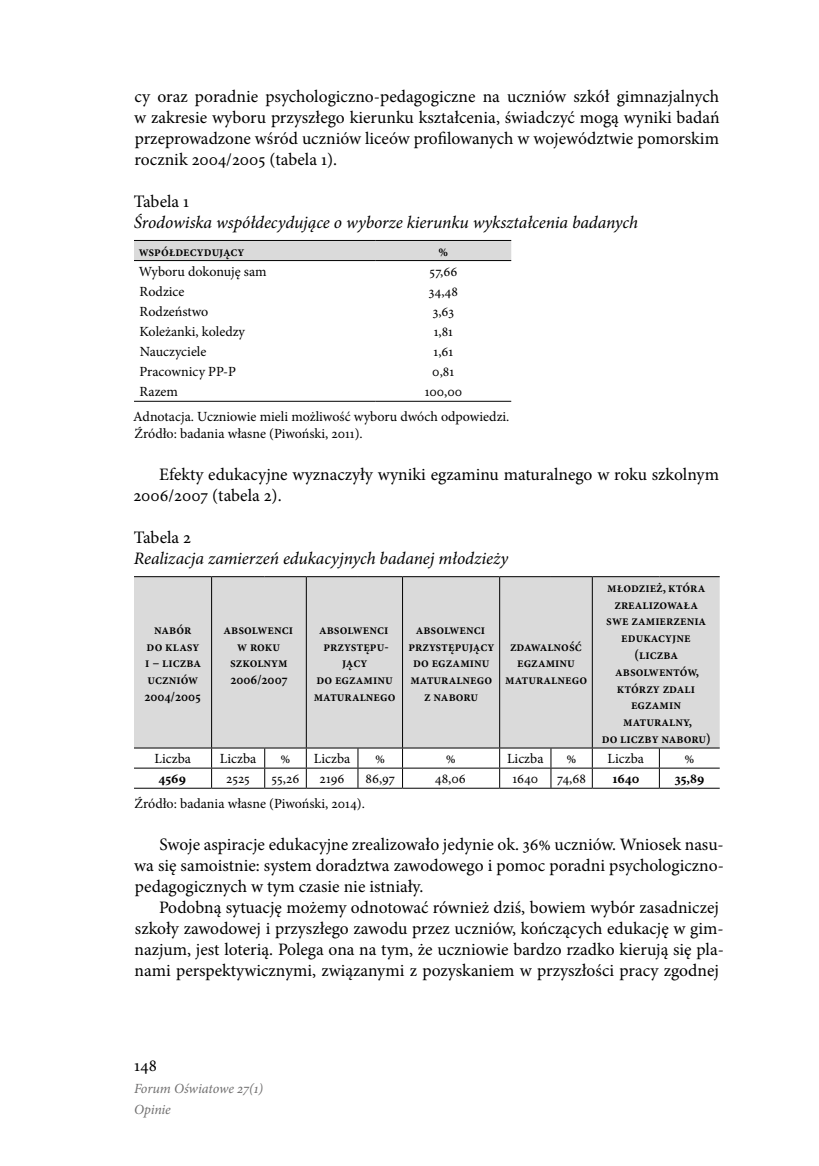
<style>
.page{position:relative;width:819px;height:1166px;background:#fff}
.page>*{position:absolute;margin:0;border:0;box-sizing:border-box;transform-origin:0 0}
.t1{font:17.5px/21px "Minion Pro";color:#000;text-align:justify}
.t2{font:italic 17.5px "Minion Pro";letter-spacing:-.005em;color:#000}
.t3{font:600 condensed 14px/16.8px "Minion Pro";color:#000;text-align:center}
.t4{font:14px/25.2px "Minion Pro";color:#000}
.t5{font:italic 14px/21.7px "Minion Pro";letter-spacing:-.01em;color:#706f6f}
.t6{font:700 14px "Minion Pro";color:#000}
</style>
<div class="page">
<div style="left:134px;top:241px;width:377px;height:19px;background:#dadada"></div>
<hr style="left:134px;top:240px;width:242px;height:1px;background:#000">
<hr style="left:376px;top:240px;width:135px;height:1px;background:#000">
<hr style="left:134px;top:401px;width:242px;height:1px;background:#000">
<hr style="left:376px;top:401px;width:135px;height:1px;background:#000">
<hr style="left:134px;top:260px;width:242px;height:1px;background:#000">
<hr style="left:376px;top:260px;width:135px;height:1px;background:#000">
<div style="left:134px;top:577px;width:585px;height:170px;background:#dadada"></div>
<hr style="left:134px;top:576px;width:77px;height:1px;background:#000">
<hr style="left:211px;top:576px;width:54px;height:1px;background:#000">
<hr style="left:211px;top:577px;width:1px;height:170px;background:#000">
<hr style="left:265px;top:576px;width:41px;height:1px;background:#000">
<hr style="left:306px;top:576px;width:52px;height:1px;background:#000">
<hr style="left:306px;top:577px;width:1px;height:170px;background:#000">
<hr style="left:358px;top:576px;width:44px;height:1px;background:#000">
<hr style="left:402px;top:576px;width:97px;height:1px;background:#000">
<hr style="left:402px;top:577px;width:1px;height:170px;background:#000">
<hr style="left:499px;top:576px;width:52px;height:1px;background:#000">
<hr style="left:499px;top:577px;width:1px;height:170px;background:#000">
<hr style="left:551px;top:576px;width:41px;height:1px;background:#000">
<hr style="left:592px;top:576px;width:67px;height:1px;background:#000">
<hr style="left:592px;top:577px;width:1px;height:170px;background:#000">
<hr style="left:659px;top:576px;width:60px;height:1px;background:#000">
<hr style="left:134px;top:747px;width:77px;height:1px;background:#000">
<hr style="left:211px;top:747px;width:54px;height:1px;background:#000">
<hr style="left:265px;top:747px;width:41px;height:1px;background:#000">
<hr style="left:306px;top:747px;width:52px;height:1px;background:#000">
<hr style="left:358px;top:747px;width:44px;height:1px;background:#000">
<hr style="left:402px;top:747px;width:97px;height:1px;background:#000">
<hr style="left:499px;top:747px;width:52px;height:1px;background:#000">
<hr style="left:551px;top:747px;width:41px;height:1px;background:#000">
<hr style="left:592px;top:747px;width:67px;height:1px;background:#000">
<hr style="left:659px;top:747px;width:60px;height:1px;background:#000">
<hr style="left:134px;top:768px;width:77px;height:1px;background:#000">
<hr style="left:211px;top:768px;width:54px;height:1px;background:#000">
<svg style="left:211px;top:748px;width:1px;height:40px"></svg>
<hr style="left:265px;top:768px;width:41px;height:1px;background:#000">
<svg style="left:264px;top:748px;width:1px;height:40px"></svg>
<hr style="left:306px;top:768px;width:52px;height:1px;background:#000">
<svg style="left:306px;top:748px;width:1px;height:40px"></svg>
<hr style="left:358px;top:768px;width:44px;height:1px;background:#000">
<svg style="left:357px;top:748px;width:1px;height:40px"></svg>
<hr style="left:402px;top:768px;width:97px;height:1px;background:#000">
<svg style="left:402px;top:748px;width:1px;height:40px"></svg>
<hr style="left:499px;top:768px;width:52px;height:1px;background:#000">
<svg style="left:499px;top:748px;width:1px;height:40px"></svg>
<hr style="left:551px;top:768px;width:41px;height:1px;background:#000">
<svg style="left:550px;top:748px;width:1px;height:40px"></svg>
<hr style="left:592px;top:768px;width:67px;height:1px;background:#000">
<svg style="left:592px;top:748px;width:1px;height:40px"></svg>
<hr style="left:659px;top:768px;width:60px;height:1px;background:#000">
<svg style="left:659px;top:748px;width:1px;height:40px"></svg>
<hr style="left:134px;top:788px;width:77px;height:1px;background:#000">
<hr style="left:211px;top:788px;width:54px;height:1px;background:#000">
<hr style="left:265px;top:788px;width:41px;height:1px;background:#000">
<hr style="left:306px;top:788px;width:52px;height:1px;background:#000">
<hr style="left:358px;top:788px;width:44px;height:1px;background:#000">
<hr style="left:402px;top:788px;width:97px;height:1px;background:#000">
<hr style="left:499px;top:788px;width:52px;height:1px;background:#000">
<hr style="left:551px;top:788px;width:41px;height:1px;background:#000">
<hr style="left:592px;top:788px;width:67px;height:1px;background:#000">
<hr style="left:659px;top:788px;width:60px;height:1px;background:#000">
<p class="t1" style="left:134px;top:86px;width:587px">cy oraz poradnie psychologiczno-pedagogiczne na uczniów szkół gimnazjalnych w zakresie wyboru przyszłego kierunku kształcenia, świadczyć mogą wyniki badań przeprowadzone wśród uczniów liceów profilowanych w województwie pomorskim rocznik 2004/2005 (tabela 1).</p>
<p class="t1" style="left:134px;top:191px;width:57px">Tabela 1</p>
<p class="t2" style="left:134px;top:210px;width:505px">Środowiska współdecydujące o wyborze kierunku wykształcenia badanych</p>
<p class="t3" style="left:139px;top:243px;width:107px">współdecydujący</p>
<p class="t3" style="left:438px;top:243px;width:11px">%</p>
<p class="t4" style="left:139px;top:259px;width:129px">Wyboru dokonuję sam</p>
<p class="t4" style="left:429px;top:259px;width:29px">57,66</p>
<p class="t4" style="left:140px;top:279px;width:46px">Rodzice</p>
<p class="t4" style="left:429px;top:279px;width:31px">34,48</p>
<p class="t4" style="left:140px;top:299px;width:70px">Rodzeństwo</p>
<p class="t4" style="left:432px;top:299px;width:23px">3,63</p>
<p class="t4" style="left:139px;top:319px;width:107px">Koleżanki, koledzy</p>
<p class="t4" style="left:434px;top:319px;width:21px">1,81</p>
<p class="t4" style="left:140px;top:339px;width:68px">Nauczyciele</p>
<p class="t4" style="left:433px;top:339px;width:21px">1,61</p>
<p class="t4" style="left:139px;top:359px;width:98px">Pracownicy PP-P</p>
<p class="t4" style="left:432px;top:359px;width:23px">0,81</p>
<p class="t4" style="left:140px;top:379px;width:40px">Razem</p>
<p class="t4" style="left:133px;top:379px;width:377px;text-indent:291px">100,00<br>Adnotacja. Uczniowie mieli możliwość wyboru dwóch odpowiedzi.</p>
<p class="t4" style="left:134px;top:421px;width:230px">Źródło: badania własne (Piwoński, 2011).</p>
<p class="t1" style="left:133px;top:464px;width:587px;text-indent:26px">Efekty edukacyjne wyznaczyły wyniki egzaminu maturalnego w roku szkolnym<br>2006/2007 (tabela 2).</p>
<p class="t1" style="left:134px;top:527px;width:59px">Tabela 2</p>
<p class="t2" style="left:134px;top:547px;width:376px">Realizacja zamierzeń edukacyjnych badanej młodzieży</p>
<p class="t3" style="left:144px;top:621px;width:58px">nabór do klasy i – liczba uczniów<br>2004/2005</p>
<p class="t3" style="left:223px;top:621px;width:71px">absolwenci w roku szkolnym<br>2006/2007</p>
<p class="t3" style="left:314px;top:621px;width:83px">absolwenci przystępu&shy;jący<br>do egzaminu maturalnego</p>
<p class="t3" style="left:408px;top:621px;width:87px">absolwenci przystępujący do egzaminu maturalnego z naboru</p>
<p class="t3" style="left:505px;top:638px;width:83px">zdawalność egzaminu maturalnego</p>
<p class="t3" style="left:601px;top:579px;width:110px">młodzież, która zrealizowała swe zamierzenia edukacyjne (liczba absolwentów, którzy zdali egzamin maturalny,<br>do liczby naboru)</p>
<p class="t4" style="left:154px;top:746px;width:38px">Liczba</p>
<p class="t4" style="left:220px;top:746px;width:38px">Liczba</p>
<p class="t4" style="left:280px;top:746px;width:11px">%</p>
<p class="t4" style="left:314px;top:746px;width:38px">Liczba</p>
<p class="t4" style="left:375px;top:746px;width:11px">%</p>
<p class="t4" style="left:446px;top:746px;width:11px">%</p>
<p class="t4" style="left:507px;top:746px;width:38px">Liczba</p>
<p class="t4" style="left:566px;top:746px;width:11px">%</p>
<p class="t4" style="left:607px;top:746px;width:38px">Liczba</p>
<p class="t4" style="left:684px;top:746px;width:11px">%</p>
<p class="t6" style="left:158px;top:769px;width:29px">4569</p>
<p class="t4" style="left:226px;top:766px;width:25px">2525</p>
<p class="t4" style="left:271px;top:766px;width:29px">55,26</p>
<p class="t4" style="left:319px;top:766px;width:26px">2196</p>
<p class="t4" style="left:365px;top:766px;width:31px">86,97</p>
<p class="t4" style="left:435px;top:766px;width:32px">48,06</p>
<p class="t4" style="left:512px;top:766px;width:27px">1640</p>
<p class="t4" style="left:557px;top:766px;width:30px">74,68</p>
<p class="t6" style="left:612px;top:769px;width:28px">1640</p>
<p class="t6" style="left:674px;top:769px;width:31px">35,89</p>
<p class="t4" style="left:134px;top:791px;width:232px">Źródło: badania własne (Piwoński, 2014).</p>
<p class="t1" style="left:134px;top:834px;width:591px;text-indent:25px">Swoje aspiracje edukacyjne zrealizowało jedynie ok. 36% uczniów. Wniosek nasu&shy;wa się samoistnie: system doradztwa zawodowego i pomoc poradni psychologiczno&shy;pedagogicznych w tym czasie nie istniały.</p>
<p class="t1" style="left:135px;top:897px;width:590px;text-align:left;text-indent:24px">Podobną sytuację możemy odnotować również dziś, bowiem wybór zasadniczej szkoły zawodowej i przyszłego zawodu przez uczniów, kończących edukację w gim&shy;nazjum, jest loterią. Polega ona na tym, że uczniowie bardzo rzadko kierują się pla&shy;nami perspektywicznymi, związanymi z pozyskaniem w przyszłości pracy zgodnej</p>
<p class="t1" style="left:134px;top:1055px;width:24px">148</p>
<p class="t5" style="left:134px;top:1077px;width:131px">Forum Oświatowe 27(1)<br>Opinie</p>
</div>
